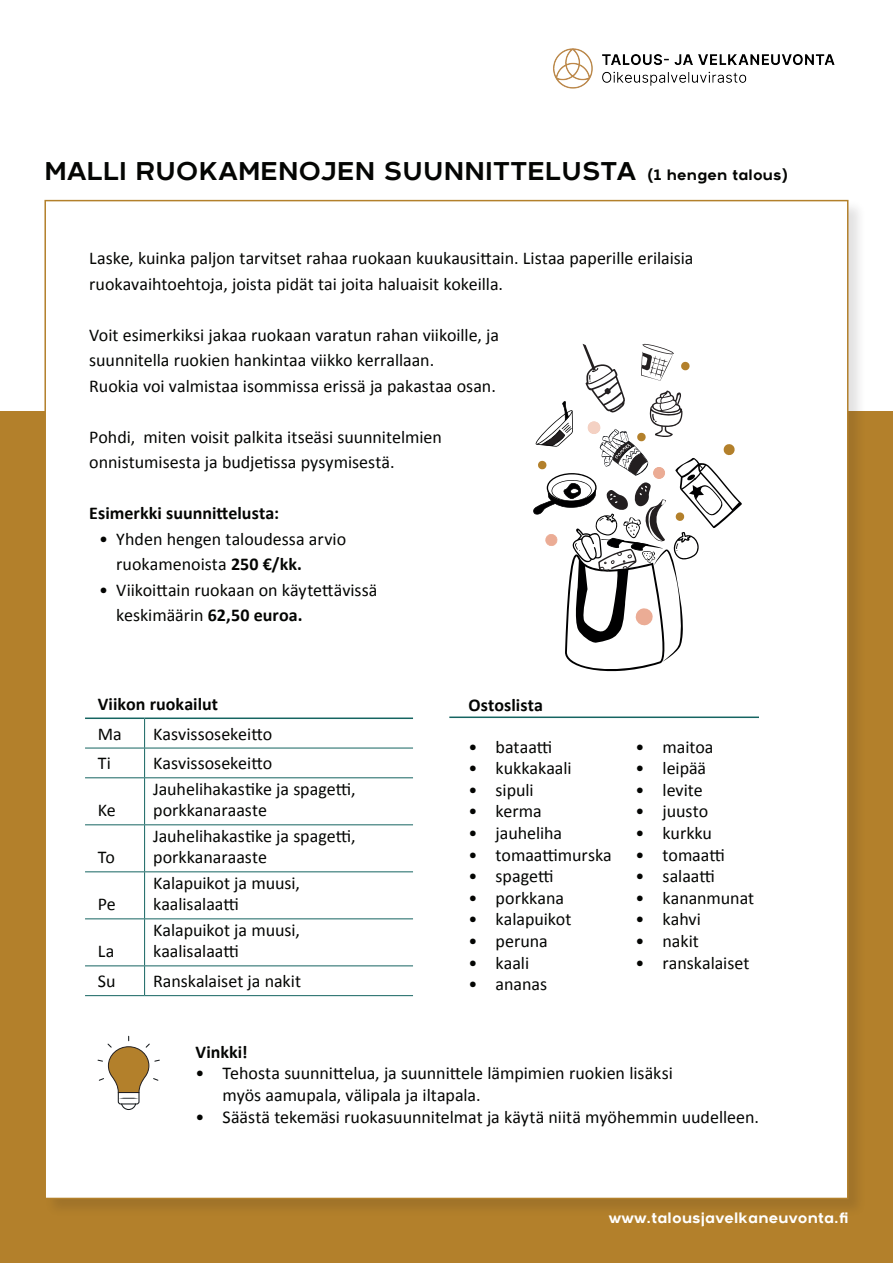
<style>
.page{position:relative;width:893px;height:1263px;background:#fff}
.page>*{position:absolute;margin:0;border:0;box-sizing:border-box;transform-origin:0 0}
._1_OTSIKKO{font:700 25.5px "Arkibal";letter-spacing:.01em;color:#040503}
.leipis{font:18px/21.6px "Calibri";color:#040503}
.leipis-2{font:700 18px "Calibri";letter-spacing:.005em;color:#040503}
.t1{font:700 15px "Arkibal";letter-spacing:.01em;color:#fff}
.s1{font-size:15px}
.s2{font-weight:700}
</style>
<div class="page">
<div style="left:0;top:411px;width:893px;height:852px;background:#b3802b"></div>
<div style="left:45px;top:200px;width:821px;height:1017px;background:#231f20;opacity:.13"></div>
<div style="left:44px;top:200px;width:804px;height:999px;background:#fff;border:2px solid #b3802b"></div>
<hr style="left:85px;top:748px;width:60px;height:1px;background:#156461">
<hr style="left:145px;top:748px;width:268px;height:1px;background:#156461">
<svg style="left:144px;top:719px;width:1px;height:58px"></svg>
<hr style="left:85px;top:777px;width:60px;height:1px;background:#156461">
<hr style="left:145px;top:777px;width:268px;height:1px;background:#156461">
<hr style="left:144px;top:778px;width:1px;height:46px;background:#156461">
<hr style="left:85px;top:824px;width:60px;height:1px;background:#156461">
<hr style="left:145px;top:824px;width:268px;height:1px;background:#156461">
<hr style="left:144px;top:825px;width:1px;height:46px;background:#156461">
<hr style="left:85px;top:871px;width:60px;height:1px;background:#156461">
<hr style="left:145px;top:871px;width:268px;height:1px;background:#156461">
<hr style="left:144px;top:872px;width:1px;height:46px;background:#156461">
<hr style="left:85px;top:918px;width:60px;height:1px;background:#156461">
<hr style="left:145px;top:918px;width:268px;height:1px;background:#156461">
<hr style="left:144px;top:919px;width:1px;height:46px;background:#156461">
<hr style="left:85px;top:965px;width:60px;height:1px;background:#156461">
<hr style="left:145px;top:965px;width:268px;height:1px;background:#156461">
<svg style="left:144px;top:966px;width:1px;height:29px"></svg>
<hr style="left:85px;top:995px;width:60px;height:1px;background:#156461">
<hr style="left:145px;top:995px;width:268px;height:1px;background:#156461">
<hr style="left:85px;top:717px;width:60px;height:2px;background:#156461">
<hr style="left:145px;top:717px;width:268px;height:2px;background:#156461">
<svg style="left:97px;top:1035px;width:63px;height:75px"></svg>
<hr style="left:449px;top:716px;width:310px;height:2px;background:#156461">
<svg style="left:533px;top:343px;width:209px;height:329px"></svg>
<img style="left:553px;top:48px;width:282px;height:41px">
<p class="_1_OTSIKKO" style="left:44px;top:152px;width:744px">MALLI RUOKAMENOJEN SUUNNITTELUSTA <span class="s1">(1 hengen talous)</span></p>
<p class="leipis" style="left:89px;top:245px;width:606px;line-height:25.5px">Laske, kuinka paljon tarvitset rahaa ruokaan kuukausittain. Listaa paperille erilaisia ruokavaihtoehtoja, joista pidät tai joita haluaisit kokeilla.</p>
<p class="leipis" style="left:89px;top:324px;width:411px">Voit esimerkiksi jakaa ruokaan varatun rahan viikoille, ja</p>
<p class="leipis" style="left:89px;top:349px;width:346px">suunnitella ruokien hankintaa viikko kerrallaan.</p>
<p class="leipis" style="left:89px;top:375px;width:408px">Ruokia voi valmistaa isommissa erissä ja pakastaa osan.</p>
<p class="leipis" style="left:89px;top:424px;width:354px;line-height:25.5px">Pohdi, miten voisit palkita itseäsi suunnitelmien onnistumisesta ja budjetissa pysymisestä.</p>
<p class="leipis-2" style="left:89px;top:501px;width:191px">Esimerkki suunnittelusta:</p>
<p class="leipis" style="left:116px;top:526px;width:231px;line-height:25.5px;text-indent:-17px">• Yhden hengen taloudessa arvio ruokamenoista <span class="s2">250 €/kk.</span></p>
<p class="leipis" style="left:116px;top:577px;width:263px;line-height:25.5px;text-indent:-17px">• Viikoittain ruokaan on käytettävissä keskimäärin <span class="s2">62,50 euroa.</span></p>
<p class="leipis-2" style="left:98px;top:691px;width:122px">Viikon ruokailut</p>
<p class="leipis" style="left:98px;top:722px;width:25px">Ma</p>
<p class="leipis" style="left:153px;top:722px;width:121px">Kasvissosekeitto</p>
<p class="leipis" style="left:98px;top:752px;width:15px">Ti</p>
<p class="leipis" style="left:153px;top:752px;width:121px">Kasvissosekeitto</p>
<p class="leipis" style="left:98px;top:799px;width:20px">Ke</p>
<p class="leipis" style="left:153px;top:777px;width:204px">Jauhelihakastike ja spagetti, porkkanaraaste</p>
<p class="leipis" style="left:98px;top:846px;width:19px">To</p>
<p class="leipis" style="left:98px;top:893px;width:20px">Pe</p>
<p class="leipis" style="left:98px;top:940px;width:18px">La</p>
<p class="leipis" style="left:153px;top:824px;width:204px">Jauhelihakastike ja spagetti, porkkanaraaste</p>
<p class="leipis" style="left:153px;top:871px;width:148px">Kalapuikot ja muusi, kaalisalaatti</p>
<p class="leipis" style="left:153px;top:918px;width:148px">Kalapuikot ja muusi, kaalisalaatti</p>
<p class="leipis" style="left:98px;top:970px;width:19px">Su</p>
<p class="leipis" style="left:153px;top:970px;width:149px">Ranskalaiset ja nakit</p>
<p class="leipis-2" style="left:469px;top:692px;width:76px">Ostoslista</p>
<p class="leipis" style="left:469px;top:735px;width:85px">• bataatti</p>
<p class="leipis" style="left:469px;top:757px;width:104px">• kukkakaali</p>
<p class="leipis" style="left:469px;top:778px;width:67px">• sipuli</p>
<p class="leipis" style="left:469px;top:800px;width:75px">• kerma</p>
<p class="leipis" style="left:469px;top:822px;width:95px">• jauheliha</p>
<p class="leipis" style="left:469px;top:843px;width:145px">• tomaattimurska</p>
<p class="leipis" style="left:469px;top:865px;width:86px">• spagetti</p>
<p class="leipis" style="left:469px;top:886px;width:97px">• porkkana</p>
<p class="leipis" style="left:469px;top:908px;width:104px">• kalapuikot</p>
<p class="leipis" style="left:469px;top:930px;width:81px">• peruna</p>
<p class="leipis" style="left:469px;top:951px;width:62px">• kaali</p>
<p class="leipis" style="left:469px;top:973px;width:80px">• ananas</p>
<p class="leipis" style="left:635px;top:735px;width:80px">• maitoa</p>
<p class="leipis" style="left:635px;top:757px;width:72px">• leipää</p>
<p class="leipis" style="left:635px;top:778px;width:69px">• levite</p>
<p class="leipis" style="left:635px;top:800px;width:74px">• juusto</p>
<p class="leipis" style="left:635px;top:822px;width:78px">• kurkku</p>
<p class="leipis" style="left:635px;top:843px;width:91px">• tomaatti</p>
<p class="leipis" style="left:635px;top:865px;width:81px">• salaatti</p>
<p class="leipis" style="left:635px;top:886px;width:120px">• kananmunat</p>
<p class="leipis" style="left:635px;top:908px;width:67px">• kahvi</p>
<p class="leipis" style="left:635px;top:930px;width:65px">• nakit</p>
<p class="leipis" style="left:635px;top:951px;width:115px">• ranskalaiset</p>
<p class="leipis-2" style="left:196px;top:1039px;width:54px">Vinkki!</p>
<p class="leipis" style="left:223px;top:1062px;width:452px;text-indent:-27px">• Tehosta suunnittelua, ja suunnittele lämpimien ruokien lisäksi myös aamupala, välipala ja iltapala.</p>
<p class="leipis" style="left:196px;top:1105px;width:565px">• Säästä tekemäsi ruokasuunnitelmat ja käytä niitä myöhemmin uudelleen.</p>
<p class="t1" style="left:609px;top:1207px;width:241px">www.talousjavelkaneuvonta.fi</p>
</div>
